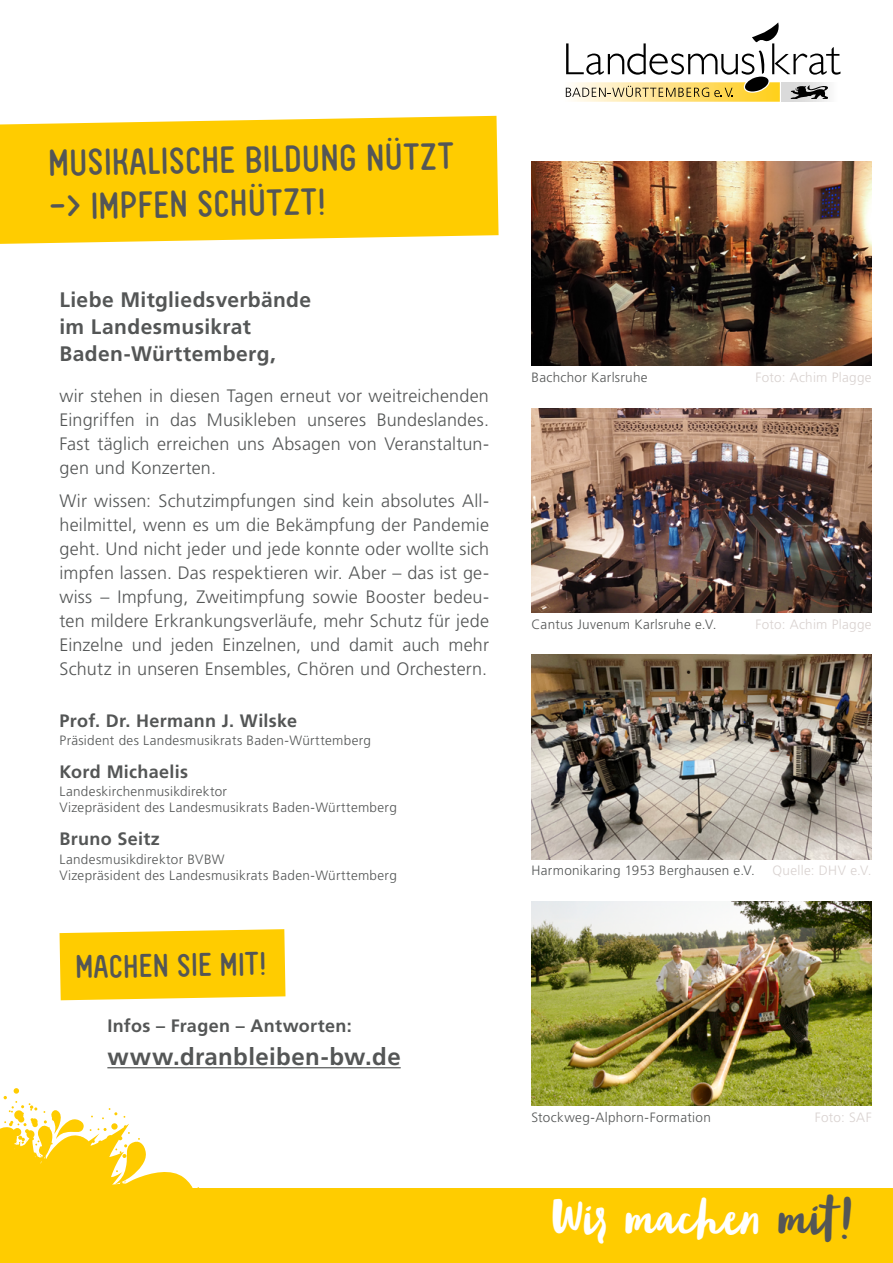
<style>
.page{position:relative;width:893px;height:1263px;background:#fff}
.page>*{position:absolute;margin:0;border:0;box-sizing:border-box;transform-origin:0 0}
.t1{font:42px "Blog Script";color:#fff}
.t2{font:36.15px/43.3px "FV Almelo";color:#545656}
.t3{font:31.35px "FV Almelo";color:#545656}
.t4{font:700 24px "Frutiger LT Pro";letter-spacing:.015em;color:#545656}
.t5{font:700 21px/27px "Frutiger LT Pro";letter-spacing:.015em;color:#545656}
.t6{font:300 18px/24px "Frutiger LT Pro";letter-spacing:.01em;color:#545656;text-align:justify}
.t7{font:700 18px "Frutiger LT Pro";letter-spacing:.015em;color:#545656}
.t8{font:300 13.5px/16.5px "Frutiger LT Pro";letter-spacing:.02em;color:#545656}
.t9{font:300 13.5px "Frutiger LT Pro";letter-spacing:.025em;color:#d9d2d0}
.s1{color:#545656}
</style>
<div class="page">
<img style="left:531px;top:655px;width:341px;height:204px">
<img style="left:531px;top:162px;width:341px;height:204px">
<img style="left:531px;top:408px;width:341px;height:204px">
<img style="left:531px;top:901px;width:341px;height:205px">
<svg style="left:565px;top:22px;width:275px;height:80px"></svg>
<div style="left:0;top:1188px;width:893px;height:75px;background:#fc0"></div>
<svg style="left:0;top:1088px;width:199px;height:100px"></svg>
<svg style="left:0;top:116px;width:499px;height:128px;background:#ffcf11"></svg>
<svg style="left:60px;top:929px;width:225px;height:71px;background:#ffce0e"></svg>
<hr style="left:107px;top:1067px;width:294px;height:1px;background:#545656">
<h2 class="t2" style="left:48px;top:139px;width:407px;rotate:-1deg">MUSIKALISCHE BILDUNG NÜTZT –&gt; IMPFEN SCHÜTZT!</h2>
<p class="t5" style="left:60px;top:286px;width:253px">Liebe Mitgliedsverbände im Landesmusikrat<br>Baden-Württemberg,</p>
<p class="t6" style="left:60px;top:384px;width:431px">wir stehen in diesen Tagen erneut vor weitreichenden Eingriffen in das Musikleben unseres Bundeslandes.<br>Fast täglich erreichen uns Absagen von Veranstaltun&shy;gen und Konzerten.</p>
<p class="t6" style="left:60px;top:488px;width:431px">Wir wissen: Schutzimpfungen sind kein absolutes All&shy;heilmittel, wenn es um die Bekämpfung der Pandemie geht. Und nicht jeder und jede konnte oder wollte sich impfen lassen. Das respektieren wir. Aber – das ist ge&shy;wiss – Impfung, Zweitimpfung sowie Booster bedeu&shy;ten mildere Erkrankungsverläufe, mehr Schutz für jede Einzelne und jeden Einzelnen, und damit auch mehr Schutz in unseren Ensembles, Chören und Orchestern.</p>
<p class="t7" style="left:60px;top:710px;width:239px">Prof. Dr. Hermann J. Wilske</p>
<p class="t8" style="left:60px;top:732px;width:313px">Präsident des Landesmusikrats Baden-Württemberg</p>
<p class="t7" style="left:60px;top:761px;width:130px">Kord Michaelis</p>
<p class="t8" style="left:60px;top:783px;width:339px">Landeskirchenmusikdirektor<br>Vizepräsident des Landesmusikrats Baden-Württemberg</p>
<p class="t7" style="left:60px;top:828px;width:102px">Bruno Seitz</p>
<p class="t8" style="left:60px;top:851px;width:339px">Landesmusikdirektor BVBW<br>Vizepräsident des Landesmusikrats Baden-Württemberg</p>
<h3 class="t3" style="left:75px;top:948px;width:192px;rotate:-1deg">MACHEN SIE MIT!</h3>
<p class="t7" style="left:107px;top:1015px;width:246px">Infos – Fragen – Antworten:</p>
<h3 class="t4" style="left:107px;top:1043px;width:295px">www.dranbleiben-bw.de</h3>
<p class="t8" style="left:531px;top:369px;width:118px">Bachchor Karlsruhe</p>
<p class="t9" style="left:755px;top:370px;width:118px">Foto: Achim Plagge</p>
<p class="t8" style="left:531px;top:616px;width:186px">Cantus Juvenum Karlsruhe e.V.</p>
<p class="t9" style="left:755px;top:616px;width:118px">Foto: Achim Plagge</p>
<p class="t8" style="left:531px;top:862px;width:225px">Harmonikaring 1953 Berghausen e.V.</p>
<p class="t9" style="left:772px;top:863px;width:101px">Quelle: DHV e.V.</p>
<p class="t8" style="left:531px;top:1109px;width:181px">Stockweg-Alphorn-Formation</p>
<p class="t9" style="left:815px;top:1110px;width:58px">Foto: SAF</p>
<h1 class="t1" style="left:550px;top:1194px;width:305px">Wir machen <span class="s1">mit!</span></h1>
</div>
